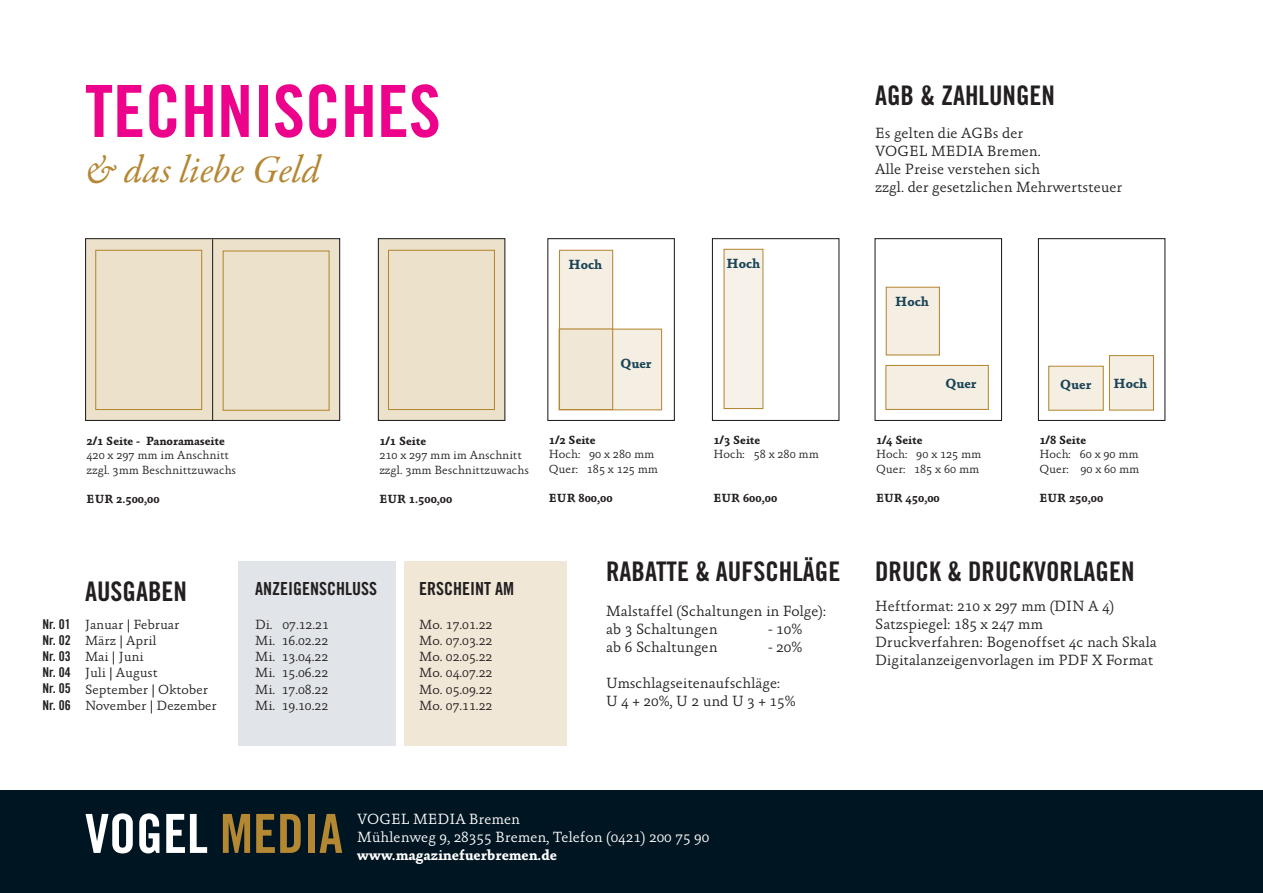
<style>
.page{position:relative;width:1263px;height:893px;background:#fff}
.page>*{position:absolute;margin:0;border:0;box-sizing:border-box;transform-origin:0 0}
.t1{font:72px "Trade Gothic Bold Cond Twenty";color:#ed028c}
.t2{font:54px "Trade Gothic Bold Cond Twenty";color:#fff}
.t3{font:italic 39px "Garamond Premr Pro";color:#b48733}
.t4{font:27px "Trade Gothic Bold Cond Twenty";color:#231f20}
.t5{font:18px "Trade Gothic Bold Cond Twenty";color:#231f20}
.t6{font:300 15px/18px "Absara";color:#231f20}
.t7{font:300 15px/18px "Absara";color:#fff}
.t8{font:700 15px "Absara OT";color:#fff}
.t9{font:300 13.5px/16.2px "Absara";color:#231f20;text-align:justify}
.t10{font:300 13.5px "Absara";color:#fff}
.t11{font:13.5px/16.2px "Trade Gothic Bold Cond Twenty";color:#231f20;text-align:justify}
.t12{font:700 13.5px "Absara OT";color:#1a4456}
.t13{font:300 12px/14.4px "Absara";color:#231f20}
.t14{font:700 12px "Absara OT";color:#231f20}
.s1{color:#b48733}
</style>
<div class="page">
<div style="left:238px;top:561px;width:158px;height:184px;background:#e1e5e9"></div>
<div style="left:404px;top:561px;width:162px;height:184px;background:#f0e7d6"></div>
<div style="left:378px;top:239px;width:127px;height:181px;background:#ece1cb"></div>
<div style="left:378px;top:238px;width:127px;height:183px;border:1px solid #231f20"></div>
<div style="left:388px;top:250px;width:107px;height:160px;border:1px solid #b48733"></div>
<div style="left:86px;top:239px;width:254px;height:181px;background:#ece1cb"></div>
<div style="left:85px;top:238px;width:255px;height:183px;border:1px solid #231f20"></div>
<div style="left:95px;top:250px;width:107px;height:160px;border:1px solid #b48733"></div>
<div style="left:223px;top:250px;width:107px;height:161px;border:1px solid #b48733"></div>
<div style="left:547px;top:238px;width:128px;height:183px;border:1px solid #231f20"></div>
<div style="left:560px;top:330px;width:101px;height:79px;background:#f5efe3"></div>
<div style="left:559px;top:329px;width:103px;height:81px;border:1px solid #b48733"></div>
<div style="left:712px;top:238px;width:127px;height:183px;border:1px solid #231f20"></div>
<div style="left:874px;top:238px;width:128px;height:183px;border:1px solid #231f20"></div>
<div style="left:1038px;top:238px;width:127px;height:183px;border:1px solid #231f20"></div>
<div style="left:560px;top:251px;width:52px;height:78px;background:#f5efe3"></div>
<div style="left:560px;top:330px;width:52px;height:79px;background:#f0e7d6"></div>
<hr style="left:560px;top:329px;width:52px;height:1px;background:#cdaf7a">
<div style="left:559px;top:250px;width:54px;height:160px;border:1px solid #b48733"></div>
<div style="left:724px;top:250px;width:38px;height:158px;background:#f7f2e9"></div>
<div style="left:886px;top:366px;width:102px;height:43px;background:#f5efe3"></div>
<div style="left:885px;top:365px;width:104px;height:45px;border:1px solid #b48733"></div>
<div style="left:887px;top:288px;width:52px;height:66px;background:#f5efe3"></div>
<div style="left:886px;top:287px;width:54px;height:68px;border:1px solid #b48733"></div>
<div style="left:1049px;top:367px;width:54px;height:43px;background:#f5efe3"></div>
<div style="left:1048px;top:366px;width:56px;height:45px;border:1px solid #b48733"></div>
<div style="left:1110px;top:356px;width:43px;height:54px;background:#f5efe3"></div>
<div style="left:1109px;top:355px;width:45px;height:56px;border:1px solid #b48733"></div>
<div style="left:0;top:791px;width:1263px;height:102px;background:#001522"></div>
<hr style="left:212px;top:239px;width:1px;height:181px;background:#231f20">
<h1 class="t1" style="left:85px;top:85px;width:357px">TECHNISCHES</h1>
<h3 class="t3" style="left:85px;top:154px;width:237px">&amp; das liebe Geld</h3>
<h3 class="t4" style="left:875px;top:85px;width:181px">AGB &amp; ZAHLUNGEN</h3>
<p class="t6" style="left:875px;top:126px;width:249px">Es gelten die AGBs der<br>VOGEL MEDIA Bremen.<br>Alle Preise verstehen sich<br>zzgl. der gesetzlichen Mehrwertsteuer</p>
<p class="t12" style="left:568px;top:260px;width:35px">Hoch</p>
<p class="t12" style="left:726px;top:259px;width:35px">Hoch</p>
<p class="t12" style="left:895px;top:297px;width:35px">Hoch</p>
<p class="t14" style="left:87px;top:436px;width:140px">2/1 Seite - Panoramaseite</p>
<p class="t13" style="left:87px;top:450px;width:151px">420 x 297 mm im Anschnitt zzgl. 3mm Beschnittzuwachs</p>
<p class="t14" style="left:87px;top:494px;width:75px">EUR 2.500,00</p>
<p class="t14" style="left:379px;top:436px;width:48px">1/1 Seite</p>
<p class="t13" style="left:379px;top:450px;width:151px">210 x 297 mm im Anschnitt zzgl. 3mm Beschnittzuwachs</p>
<p class="t14" style="left:379px;top:494px;width:75px">EUR 1.500,00</p>
<h3 class="t4" style="left:85px;top:581px;width:103px">AUSGABEN</h3>
<p class="t5" style="left:255px;top:581px;width:123px">ANZEIGENSCHLUSS</p>
<p class="t5" style="left:419px;top:581px;width:96px">ERSCHEINT AM</p>
<p class="t11" style="left:43px;top:617px;width:30px">Nr. 01<br>Nr. 02<br>Nr. 03<br>Nr. 04<br>Nr. 05<br>Nr. 06</p>
<p class="t9" style="left:85px;top:618px;width:133px;text-align:left">Januar | Februar<br>März | April<br>Mai | Juni<br>Juli | August<br>September | Oktober<br>November | Dezember</p>
<p class="t9" style="left:255px;top:618px;width:75px">Di. 07.12.21<br>Mi. 16.02.22<br>Mi. 13.04.22<br>Mi. 15.06.22<br>Mi. 17.08.22<br>Mi. 19.10.22</p>
<p class="t9" style="left:419px;top:618px;width:75px">Mo. 17.01.22<br>Mo. 07.03.22<br>Mo. 02.05.22<br>Mo. 04.07.22<br>Mo. 05.09.22<br>Mo. 07.11.22</p>
<p class="t12" style="left:620px;top:359px;width:32px">Quer</p>
<p class="t14" style="left:549px;top:435px;width:48px">1/2 Seite</p>
<p class="t13" style="left:549px;top:449px;width:111px">Hoch: 90 x 280 mm<br>Quer: 185 x 125 mm</p>
<p class="t14" style="left:549px;top:493px;width:65px">EUR 800,00</p>
<p class="t14" style="left:713px;top:435px;width:48px">1/3 Seite</p>
<p class="t13" style="left:713px;top:449px;width:107px">Hoch: 58 x 280 mm</p>
<p class="t14" style="left:713px;top:493px;width:65px">EUR 600,00</p>
<p class="t12" style="left:945px;top:379px;width:32px">Quer</p>
<p class="t12" style="left:1060px;top:380px;width:32px">Quer</p>
<p class="t12" style="left:1113px;top:379px;width:35px">Hoch</p>
<p class="t14" style="left:876px;top:435px;width:48px">1/4 Seite</p>
<p class="t13" style="left:876px;top:449px;width:107px">Hoch: 90 x 125 mm<br>Quer: 185 x 60 mm</p>
<p class="t14" style="left:876px;top:493px;width:65px">EUR 450,00</p>
<p class="t14" style="left:1039px;top:435px;width:48px">1/8 Seite</p>
<p class="t13" style="left:1039px;top:449px;width:101px">Hoch: 60 x 90 mm<br>Quer: 90 x 60 mm</p>
<p class="t14" style="left:1039px;top:493px;width:65px">EUR 250,00</p>
<h3 class="t4" style="left:606px;top:561px;width:236px">RABATTE &amp; AUFSCHLÄGE</h3>
<h3 class="t4" style="left:875px;top:561px;width:261px">DRUCK &amp; DRUCKVORLAGEN</h3>
<p class="t6" style="left:606px;top:604px;width:222px">Malstaffel (Schaltungen in Folge): ab 3 Schaltungen</p>
<p class="t6" style="left:768px;top:622px;width:36px">- 10%</p>
<p class="t6" style="left:606px;top:640px;width:113px">ab 6 Schaltungen</p>
<p class="t6" style="left:768px;top:640px;width:36px">- 20%</p>
<p class="t6" style="left:606px;top:676px;width:191px">Umschlagseitenaufschläge:<br>U4+20%,U2undU3+15%</p>
<p class="t6" style="left:875px;top:599px;width:283px">Heftformat: 210 x 297 mm (DIN A 4)<br>Satzspiegel: 185 x 247 mm<br>Druckverfahren: Bogenoffset 4c nach Skala Digitalanzeigenvorlagen im PDF X Format</p>
<h2 class="t2" style="left:85px;top:814px;width:259px">VOGEL <span class="s1">MEDIA</span></h2>
<p class="t7" style="left:357px;top:812px;width:354px">VOGEL MEDIA Bremen<br>Mühlenweg 9, 28355 Bremen, Telefon (0421) 200 75 90</p>
<p class="t8" style="left:357px;top:850px;width:201px">www.magazinefuerbremen.de</p>
<p class="t10" style="left:421px;top:829px;width:218px">Kombirabatt drei Stadtteil-Magazine</p>
<p class="t10" style="left:691px;top:829px;width:32px">- 20%</p>
</div>
